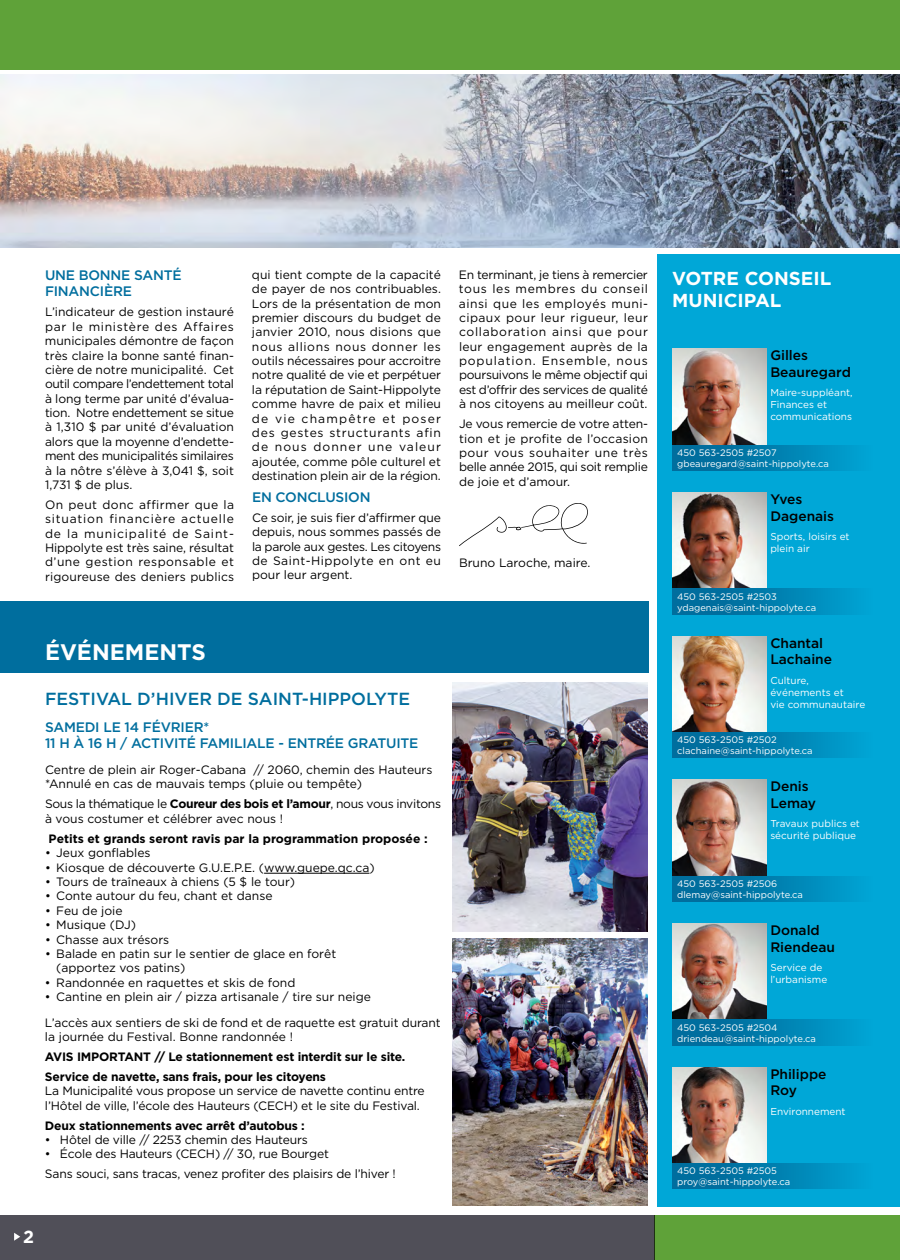
<style>
.page{position:relative;width:900px;height:1260px;background:#fff}
.page>*{position:absolute;margin:0;border:0;box-sizing:border-box;transform-origin:0 0}
.t1{font:700 22.5px "Gotham";color:#fff}
.t2{font:700 18.75px/22.5px "Gotham";color:#fff}
.t3{font:500 17.5px "Gotham";color:#006e9e}
.t4{font:700 17.5px "Gotham";color:#fff}
.t5{font:500 13.75px/16.2px "Gotham";letter-spacing:-.015em;color:#006e9e}
.t6{font:500 13.75px/16.5px "Gotham";color:#000}
.t7{font:12.12px/14.4px "Gotham";color:#000;text-align:justify}
.t8{font:700 12.12px/20px "Gotham";letter-spacing:-.015em;color:#000}
.t9{font:12.12px/14.4px "Gotham";letter-spacing:-.025em;color:#000}
.t10{font:10px/12px "Gotham";color:#fff}
.t11{font:9.38px/11.2px "Gotham";color:#fff}
.s1{font-weight:700}
</style>
<div class="page">
<div style="left:657px;top:254px;width:243px;height:953px;background:#00a7d7"></div>
<div style="left:0;top:1215px;width:655px;height:45px;background:#504f58"></div>
<div style="left:655px;top:1215px;width:245px;height:45px;background:#5fa239"></div>
<svg style="left:14px;top:1233px;width:6px;height:8px"></svg>
<img style="left:672px;top:349px;width:95px;height:96px">
<div style="left:672px;top:445px;width:218px;height:26px;background:linear-gradient(to right,#006292,#00a7d7)"></div>
<img style="left:672px;top:493px;width:95px;height:96px">
<div style="left:672px;top:589px;width:218px;height:25px;background:linear-gradient(to right,#006292,#00a7d7)"></div>
<img style="left:672px;top:636px;width:95px;height:97px">
<div style="left:672px;top:733px;width:218px;height:25px;background:linear-gradient(to right,#006292,#00a7d7)"></div>
<img style="left:672px;top:780px;width:95px;height:96px">
<div style="left:672px;top:876px;width:218px;height:25px;background:linear-gradient(to right,#006292,#00a7d7)"></div>
<img style="left:672px;top:924px;width:95px;height:96px">
<div style="left:672px;top:1020px;width:218px;height:25px;background:linear-gradient(to right,#006292,#00a7d7)"></div>
<img style="left:672px;top:1067px;width:95px;height:97px">
<div style="left:672px;top:1164px;width:218px;height:25px;background:linear-gradient(to right,#006292,#00a7d7)"></div>
<div style="left:0;top:0;width:900px;height:69px;background:#5fa239"></div>
<div style="left:0;top:601px;width:649px;height:72px;background:#006e9e"></div>
<img style="left:0;top:74px;width:900px;height:173px">
<svg style="left:459px;top:503px;width:129px;height:43px"></svg>
<hr style="left:264px;top:873px;width:105px;height:1px;background:#000">
<img style="left:453px;top:682px;width:195px;height:250px">
<img style="left:453px;top:939px;width:195px;height:267px">
<p class="t5" style="left:45px;top:267px;width:138px">UNE BONNE SANTÉ<br>FINANCIÈRE</p>
<p class="t7" style="left:45px;top:305px;width:191px">L’indicateur de gestion instauré par le ministère des Affaires municipales démontre de façon très claire la bonne santé finan&shy;cière de notre municipalité. Cet outil compare l’endettement total à long terme par unité d’évalua&shy;tion. Notre endettement se situe à 1,310 $ par unité d’évaluation alors que la moyenne d’endette&shy;ment des municipalités similaires à la nôtre s’élève à 3,041 $, soit 1,731 $ de plus.</p>
<p class="t7" style="left:45px;top:497px;width:191px">On peut donc affirmer que la situation financière actuelle de la municipalité de Saint-H ippolyte est très saine, résultat d’une gestion responsable et rigoureuse des deniers publics</p>
<p class="t7" style="left:252px;top:267px;width:191px">qui tient compte de la capacité de payer de nos contribuables.<br>Lors de la présentation de mon premier discours du budget de janvier 2010, nous disions que nous allions nous donner les outils nécessaires pour accroitre notre qualité de vie et perpétuer la réputation de Saint-H ippolyte comme havre de paix et milieu de vie champêtre et poser des gestes structurants afin de nous donner une valeur ajoutée, comme pôle culturel et destination plein air de la région.</p>
<p class="t5" style="left:252px;top:489px;width:120px">EN CONCLUSION</p>
<p class="t7" style="left:252px;top:510px;width:191px">Ce soir, je suis fier d’affirmer que depuis, nous sommes passés de la parole aux gestes. Les citoyens de Saint-H ippolyte en ont eu pour leur argent.</p>
<p class="t7" style="left:459px;top:267px;width:191px">En terminant, je tiens à remercier tous les membres du conseil ainsi que les employés muni&shy;cipaux pour leur rigueur, leur collaboration ainsi que pour leur engagement auprès de la population. Ensemble, nous poursuivons le même objectif qui est d’offrir des services de qualité à nos citoyens au meilleur coût.</p>
<p class="t7" style="left:459px;top:416px;width:191px">Je vous remercie de votre atten&shy;tion et je profite de l’occasion pour vous souhaiter une très belle année 2015, qui soit remplie de joie et d’amour.</p>
<p class="t7" style="left:459px;top:555px;width:133px">Bruno Laroche, maire.</p>
<h1 class="t1" style="left:45px;top:639px;width:162px">événements</h1>
<h3 class="t3" style="left:45px;top:689px;width:367px">FESTIVAL D’HIVER DE SAINT-H IPPOLYTE</h3>
<p class="t5" style="left:45px;top:719px;width:375px">SAMEDI LE 14 FÉVRIER*<br>11 H À 16 H / ACTIVITÉ FAMILIALE - ENTRÉE GRATUITE</p>
<p class="t7" style="left:45px;top:762px;width:389px">Centre de plein air Roger-Cabana // 2060, chemin des Hauteurs *Annulé en cas de mauvais temps (pluie ou tempête)</p>
<p class="t9" style="left:45px;top:797px;width:398px">Sous la thématique le <span class="s1">Coureur des bois et l’amour</span>, nous vous invitons à vous costumer et célébrer avec nous !</p>
<p class="t8" style="left:49px;top:828px;width:381px">Petits et grands seront ravis par la programmation proposée :</p>
<p class="t7" style="left:45px;top:846px;width:107px">• Jeux gonflables</p>
<p class="t7" style="left:45px;top:860px;width:331px">• Kiosque de découverte G.U.E.P.E. (www.guepe.qc.ca)</p>
<p class="t7" style="left:45px;top:874px;width:252px">• Tours de traîneaux à chiens (5 $ le tour)</p>
<p class="t7" style="left:45px;top:889px;width:229px">• Conte autour du feu, chant et danse</p>
<p class="t7" style="left:45px;top:903px;width:79px">• Feu de joie</p>
<p class="t7" style="left:45px;top:917px;width:93px">• Musique (DJ)</p>
<p class="t7" style="left:45px;top:932px;width:126px">• Chasse aux trésors</p>
<p class="t7" style="left:56px;top:946px;width:282px;text-indent:-11px">• Balade en patin sur le sentier de glace en forêt (apportez vos patins)</p>
<p class="t7" style="left:45px;top:975px;width:252px">• Randonnée en raquettes et skis de fond</p>
<p class="t7" style="left:45px;top:984px;width:397px;line-height:25.6px">• Cantine en plein air / pizza artisanale / tire sur neige<br>L’accès aux sentiers de ski de fond et de raquette est gratuit durant</p>
<p class="t7" style="left:45px;top:1029px;width:249px">la journée du Festival. Bonne randonnée !</p>
<p class="t8" style="left:45px;top:1046px;width:8px">AVIS</p>
<p class="t8" style="left:77px;top:1046px;width:10px">IMPORTANT</p>
<p class="t8" style="left:45px;top:1046px;width:362px;text-indent:109px">// Le stationnement est interdit sur le site.<br>Service de navette, sans frais, pour les citoyens</p>
<p class="t7" style="left:45px;top:1084px;width:381px">La Municipalité vous propose un service de navette continu entre l’Hôtel de ville, l’école des Hauteurs (CECH</p>
<p class="t7" style="left:293px;top:1098px;width:129px">) et le site du Festival.</p>
<p class="t8" style="left:45px;top:1115px;width:261px">Deux stationnements avec arrêt d’autobus :</p>
<p class="t7" style="left:45px;top:1132px;width:264px">• Hôtel de ville // 2253 chemin des Hauteurs</p>
<p class="t7" style="left:45px;top:1147px;width:145px">• École des Hauteurs (CECH</p>
<p class="t7" style="left:45px;top:1144px;width:352px;line-height:20px;text-indent:170px">) // 30, rue Bourget<br>Sans souci, sans tracas, venez profiter des plaisirs de l’hiver !</p>
<h3 class="t4" style="left:23px;top:1227px;width:12px">2</h3>
<h2 class="t2" style="left:672px;top:266px;width:155px">Votre Conseil municipal</h2>
<p class="t6" style="left:770px;top:347px;width:82px">GILLES<br>BEAUREGARD</p>
<p class="t10" style="left:770px;top:387px;width:84px">Maire-suppléant,<br>Finances et communications</p>
<p class="t11" style="left:677px;top:447px;width:153px">450 563-2505 #2507 gbeauregard@saint-hippolyte.ca</p>
<p class="t6" style="left:770px;top:491px;width:65px">YVES<br>DAGENAIS</p>
<p class="t10" style="left:770px;top:530px;width:81px">Sports, loisirs et plein air</p>
<p class="t11" style="left:677px;top:590px;width:140px">450 563-2505 #2503 ydagenais@saint-hippolyte.ca</p>
<p class="t6" style="left:770px;top:634px;width:63px">CHANTAL<br>LACHAINE</p>
<p class="t10" style="left:770px;top:674px;width:96px">Culture, événements et<br>vie communautaire</p>
<p class="t11" style="left:677px;top:734px;width:137px">450 563-2505 #2502 clachaine@saint-hippolyte.ca</p>
<p class="t6" style="left:770px;top:778px;width:47px">DENIS<br>LEMAY</p>
<p class="t10" style="left:770px;top:818px;width:91px">Travaux publics et sécurité publique</p>
<p class="t11" style="left:677px;top:878px;width:127px">450 563-2505 #2506 dlemay@saint-hippolyte.ca</p>
<p class="t6" style="left:770px;top:922px;width:66px">DONALD<br>RIENDEAU</p>
<p class="t10" style="left:770px;top:961px;width:58px">Service de l’urbanisme</p>
<p class="t11" style="left:677px;top:1021px;width:140px">450 563-2505 #2504 driendeau@saint-hippolyte.ca</p>
<p class="t6" style="left:770px;top:1065px;width:58px">PHILIPPE<br>ROY</p>
<p class="t10" style="left:770px;top:1105px;width:77px">Environnement</p>
<p class="t11" style="left:677px;top:1165px;width:115px">450 563-2505 #2505 proy@saint-hippolyte.ca</p>
</div>
